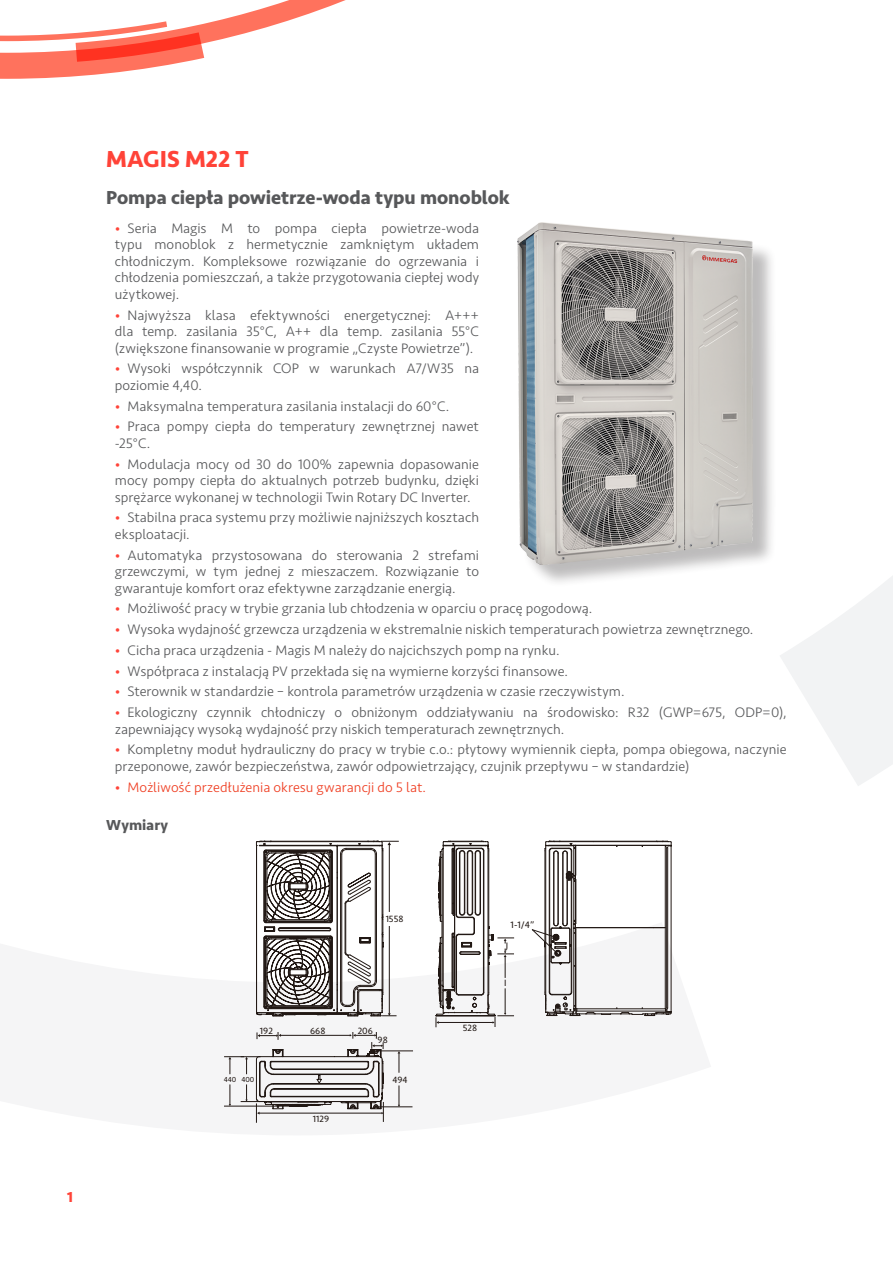
<style>
.page{position:relative;width:893px;height:1263px;background:#fff}
.page>*{position:absolute;margin:0;border:0;box-sizing:border-box;transform-origin:0 0}
.TYTUŁ_ROZDZIAŁU{font:700 24px "Seravek";color:#ff4338}
.Tytuł_podrozdziału_c{font:700 19.5px "Seravek";letter-spacing:-.005em;color:#57585a}
.PODTYTUŁ_PODROZDZIAŁ{font:700 15px "Seravek";letter-spacing:.005em;color:#57585a}
.t1{font:700 15px "Seravek";color:#ff4338}
.t2{font:300 14.25px/16.5px "Seravek";color:#57585a}
.t3{font:300 14.25px "Seravek";color:#ef3e22}
.t4{font:9.6px "Seravek";color:#211814}
.t5{font:9.45px "Seravek";color:#211814}
.t6{font:7.5px "Seravek";color:#211814}
.s1{color:#ff4338}
</style>
<div class="page">
<svg style="left:780px;top:576px;width:113px;height:210px;fill:#f2f3f4"></svg>
<svg style="left:0;top:0;width:346px;height:79px"></svg>
<div style="left:520px;top:225px;width:257px;height:363px;background:#231f20;opacity:.3"></div>
<img style="left:517px;top:222px;width:236px;height:342px">
<svg style="left:256px;top:841px;width:143px;height:176px"></svg>
<hr style="left:256px;top:846px;width:1px;height:166px;background:#211814">
<hr style="left:266px;top:922px;width:64px;height:1px;background:#211814">
<hr style="left:264px;top:852px;width:1px;height:68px;background:#211814">
<hr style="left:266px;top:850px;width:64px;height:1px;background:#211814">
<hr style="left:266px;top:936px;width:64px;height:1px;background:#211814">
<hr style="left:266px;top:1008px;width:64px;height:1px;background:#211814">
<hr style="left:264px;top:938px;width:1px;height:68px;background:#211814">
<hr style="left:259px;top:1012px;width:78px;height:1px;background:#211814">
<svg style="left:273px;top:844px;width:164px;height:264px"></svg>
<svg style="left:436px;top:841px;width:78px;height:186px"></svg>
<svg style="left:224px;top:1032px;width:160px;height:91px"></svg>
<svg style="left:532px;top:841px;width:140px;height:175px"></svg>
<p class="t1" style="left:67px;top:1188px;width:7px">1</p>
<p class="TYTUŁ_ROZDZIAŁU" style="left:106px;top:144px;width:144px">MAGIS M22 T</p>
<p class="Tytuł_podrozdziału_c" style="left:106px;top:185px;width:405px">Pompa ciepła powietrze-woda typu monoblok</p>
<p class="t2" style="left:115px;top:220px;width:366px;text-align:justify"><span class="s1">•</span> Seria Magis M to pompa ciepła powietrze-woda typu monoblok z hermetycznie zamkniętym układem chłodniczym. Kompleksowe rozwiązanie do ogrzewania i chłodzenia pomieszczań, a także przygotowania ciepłej wody użytkowej.</p>
<p class="t2" style="left:115px;top:307px;width:366px;text-align:justify"><span class="s1">•</span> Najwyższa klasa efektywności energetycznej: A+++ dla temp. zasilania 35°C, A++ dla temp. zasilania 55°C (zwiększone finansowanie w programie „Czyste Powietrze”).</p>
<p class="t2" style="left:115px;top:361px;width:366px"><span class="s1">•</span> Wysoki współczynnik COP w warunkach A7/W35 na poziomie 4,40.</p>
<p class="t2" style="left:115px;top:398px;width:336px"><span class="s1">•</span> Maksymalna temperatura zasilania instalacji do 60°C.</p>
<p class="t2" style="left:115px;top:419px;width:366px"><span class="s1">•</span> Praca pompy ciepła do temperatury zewnętrznej nawet -25°C.</p>
<p class="t2" style="left:115px;top:456px;width:366px;text-align:justify"><span class="s1">•</span> Modulacja mocy od 30 do 100% zapewnia dopasowanie mocy pompy ciepła do aktualnych potrzeb budynku, dzięki sprężarce wykonanej w technologii Twin Rotary DC Inverter.</p>
<p class="t2" style="left:115px;top:510px;width:366px"><span class="s1">•</span> Stabilna praca systemu przy możliwie najniższych kosztach eksploatacji.</p>
<p class="t2" style="left:115px;top:547px;width:366px;text-align:justify"><span class="s1">•</span> Automatyka przystosowana do sterowania 2 strefami grzewczymi, w tym jednej z mieszaczem. Rozwiązanie to gwarantuje komfort oraz efektywne zarządzanie energią.</p>
<p class="t2" style="left:115px;top:601px;width:479px"><span class="s1">•</span> Możliwość pracy w trybie grzania lub chłodzenia w oparciu o pracę pogodową.</p>
<p class="t2" style="left:115px;top:621px;width:640px"><span class="s1">•</span> Wysoka wydajność grzewcza urządzenia w ekstremalnie niskich temperaturach powietrza zewnętrznego.</p>
<p class="t2" style="left:115px;top:642px;width:446px"><span class="s1">•</span> Cicha praca urządzenia - Magis M należy do najcichszych pomp na rynku.</p>
<p class="t2" style="left:115px;top:663px;width:455px"><span class="s1">•</span> Współpraca z instalacją PV przekłada się na wymierne korzyści finansowe.</p>
<p class="t2" style="left:115px;top:684px;width:511px"><span class="s1">•</span> Sterownik w standardzie – kontrola parametrów urządzenia w czasie rzeczywistym.</p>
<p class="t2" style="left:115px;top:704px;width:673px"><span class="s1">•</span> Ekologiczny czynnik chłodniczy o obniżonym oddziaływaniu na środowisko: R32 (GWP=675, ODP=0), zapewniający wysoką wydajność przy niskich temperaturach zewnętrznych.</p>
<p class="t2" style="left:115px;top:742px;width:673px"><span class="s1">•</span> Kompletny moduł hydrauliczny do pracy w trybie c.o.: płytowy wymiennik ciepła, pompa obiegowa, naczynie przeponowe, zawór bezpieczeństwa, zawór odpowietrzający, czujnik przepływu – w standardzie)</p>
<p class="t3" style="left:115px;top:778px;width:313px"><span class="s1">•</span> Możliwość przedłużenia okresu gwarancji do 5 lat.</p>
<p class="PODTYTUŁ_PODROZDZIAŁ" style="left:106px;top:816px;width:63px">Wymiary</p>
<p class="t5" style="left:386px;top:914px;width:19px">1558</p>
<p class="t5" style="left:260px;top:1025px;width:14px">192</p>
<p class="t5" style="left:310px;top:1025px;width:17px">668</p>
<p class="t5" style="left:358px;top:1025px;width:17px">206</p>
<p class="t6" style="left:224px;top:1075px;width:32px">440 400</p>
<p class="t5" style="left:313px;top:1113px;width:18px">1129</p>
<p class="t5" style="left:378px;top:1034px;width:12px">98</p>
<p class="t5" style="left:392px;top:1074px;width:17px">494</p>
<p class="t5" style="left:463px;top:1022px;width:16px">528</p>
<p class="t4" style="left:511px;top:919px;width:25px">1-1/4”</p>
<p class="t4" style="left:506px;top:940px;width:4px">J</p>
<p class="t5" style="left:504px;top:977px;width:4px">I</p>
</div>
